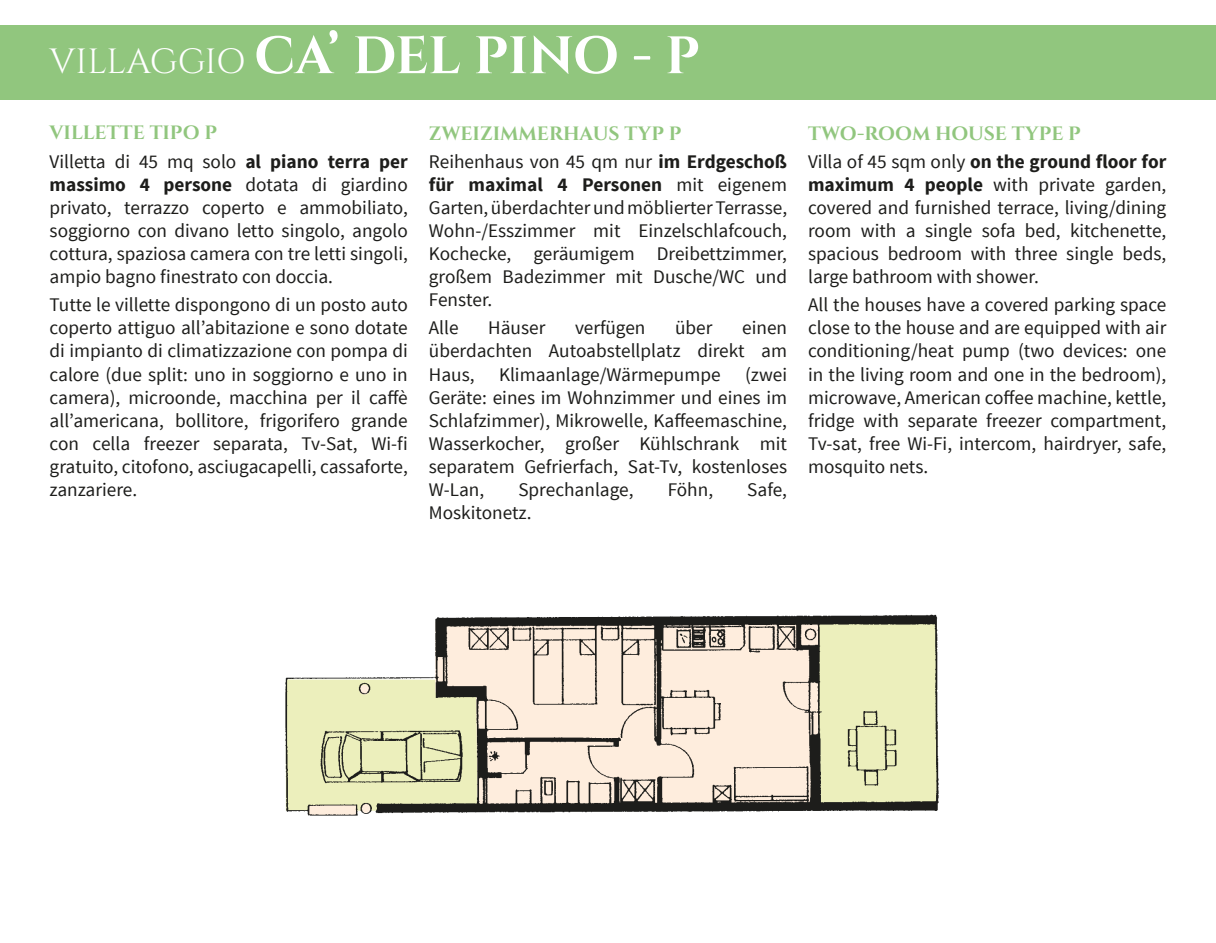
<style>
.page{position:relative;width:1216px;height:943px;background:#fff}
.page>*{position:absolute;margin:0;border:0;box-sizing:border-box;transform-origin:0 0}
.t1{font:700 52.5px "Cinzel";letter-spacing:-.005em;color:#fff}
.t2{font:19.25px/23.1px "Source Sans Pro";color:#1d1d1b;text-align:justify}
.t3{font:700 19.25px "Cinzel";color:#91c67e}
.s1{font-weight:400;font-size:35px}
.s2{font-weight:700}
</style>
<div class="page">
<div style="left:0;top:25px;width:1215px;height:74px;background:#91c67e"></div>
<img style="left:285px;top:614px;width:654px;height:202px">
<h1 class="t1" style="left:50px;top:24px;width:651px"><span class="s1">VILLAGGIO</span> CA’ DEL PINO - P</h1>
<p class="t3" style="left:50px;top:121px;width:169px">VILLETTE TIPO P</p>
<p class="t2" style="left:50px;top:150px;width:360px">Villetta di 45 mq solo <span class="s2">al piano terra per massimo 4 persone</span> dotata di giardino privato, terrazzo coperto e ammobiliato, soggiorno con divano letto singolo, angolo cottura, spaziosa camera con tre letti singoli, ampio bagno finestrato con doccia.</p>
<p class="t2" style="left:50px;top:293px;width:360px">Tutte le villette dispongono di un posto auto coperto attiguo all’abitazione e sono dotate di impianto di climatizzazione con pompa di calore (due split: uno in soggiorno e uno in camera), microonde, macchina per il caffè all’americana, bollitore, frigorifero grande con cella freezer separata, Tv-Sat, Wi-fi gratuito, citofono, asciugacapelli, cassaforte, zanzariere.</p>
<p class="t3" style="left:429px;top:121px;width:254px">ZWEIZIMMERHAUS TYP P</p>
<p class="t2" style="left:429px;top:150px;width:360px">Reihenhaus von 45 qm nur <span class="s2">im Erdgeschoß für maximal 4 Personen</span> mit eigenem Garten, überdachter und möblierter Terrasse, Wohn-/Esszimmer mit Einzelschlafcouch, Kochecke, geräumigem Dreibettzimmer, großem Badezimmer mit Dusche/WC und Fenster.</p>
<p class="t2" style="left:429px;top:317px;width:31px">Alle</p>
<p class="t2" style="left:488px;top:317px;width:59px">Häuser</p>
<p class="t2" style="left:575px;top:317px;width:72px">verfügen</p>
<p class="t2" style="left:675px;top:317px;width:39px">über</p>
<p class="t2" style="left:429px;top:317px;width:360px;text-indent:313px">einen überdachten Autoabstellplatz direkt am Haus,</p>
<p class="t2" style="left:429px;top:363px;width:360px;text-indent:316px">(zwei Geräte: eines im Wohnzimmer und eines im Schlafzimmer), Mikrowelle, Kaffeemaschine, Wasserkocher, großer Kühlschrank mit separatem Gefrierfach, Sat-Tv, kostenloses W-Lan,</p>
<p class="t2" style="left:499px;top:363px;width:223px">Klimaanlage/Wärmepumpe</p>
<p class="t2" style="left:518px;top:478px;width:117px">Sprechanlage,</p>
<p class="t2" style="left:667px;top:478px;width:47px">Föhn,</p>
<p class="t2" style="left:747px;top:478px;width:41px">Safe,</p>
<p class="t2" style="left:429px;top:501px;width:104px">Moskitonetz.</p>
<p class="t3" style="left:808px;top:121px;width:274px">TWO-ROOM HOUSE TYPE P</p>
<p class="t2" style="left:808px;top:150px;width:360px">Villa of 45 sqm only <span class="s2">on the ground floor for maximum 4 people</span> with private garden, covered and furnished terrace, living/dining room with a single sofa bed, kitchenette, spacious bedroom with three single beds, large bathroom with shower.</p>
<p class="t2" style="left:808px;top:293px;width:360px">All the houses have a covered parking space close to the house and are equipped with air conditioning/heat pump (two devices: one in the living room and one in the bedroom), microwave, American coffee machine, kettle, fridge with separate freezer compartment, Tv-sat, free Wi-Fi, intercom, hairdryer, safe, mosquito nets.</p>
</div>
